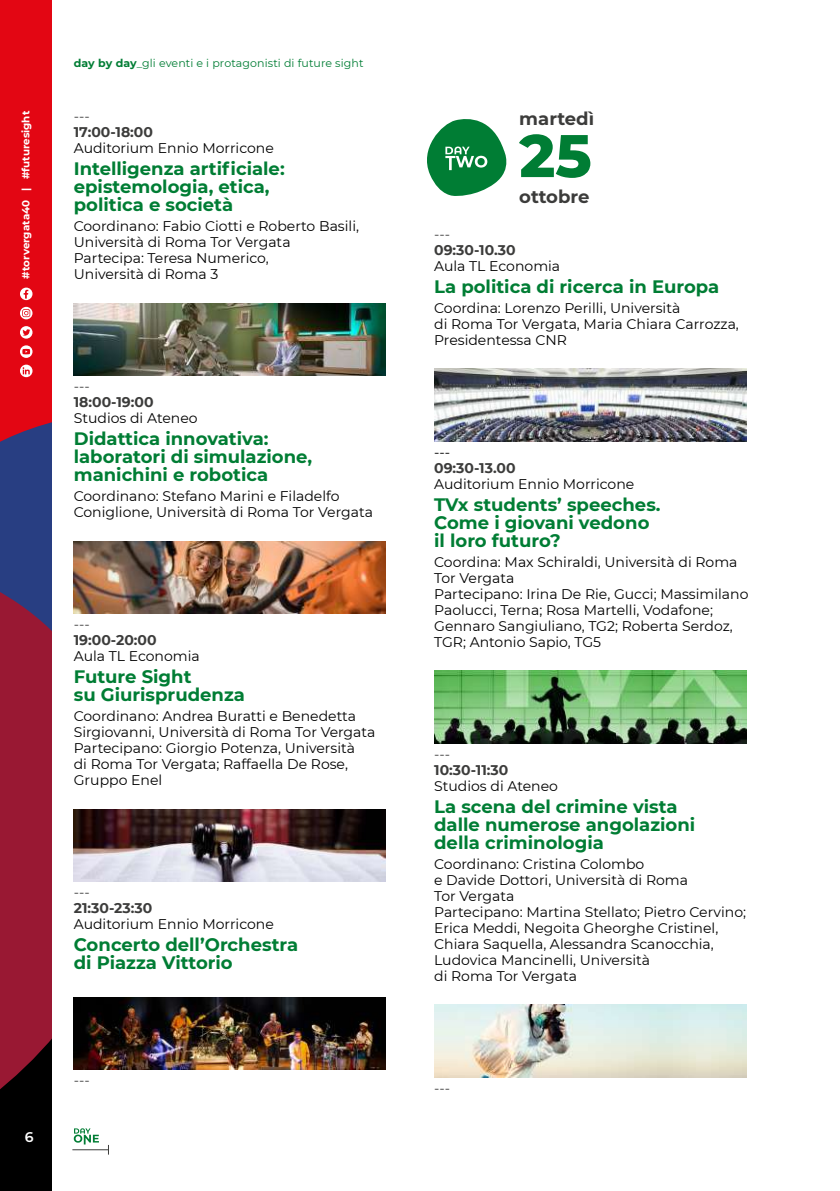
<style>
.page{position:relative;width:840px;height:1191px;background:#fff}
.page>*{position:absolute;margin:0;border:0;box-sizing:border-box;transform-origin:0 0}
.t1{font:800 60px "Montserrat";color:#007d34}
.t2{font:700 18px/18px "Montserrat";color:#007d34}
.t3{font:700 18px "Montserrat";color:#3c3c3b}
.t4{font:14px/16px "Montserrat";color:#000}
.t5{font:700 14px "Montserrat";color:#3c3c3b}
.t6{font:300 14px "Montserrat";color:#000}
.t7{font:600 14px "Montserrat";color:#fff}
.t8{font:11px "Montserrat";letter-spacing:.01em;color:#007d34}
.t9{font:700 10.4px "Montserrat";color:#fff}
.s1{font-weight:700}
</style>
<div class="page">
<img style="left:74px;top:303px;width:312px;height:72px">
<img style="left:74px;top:541px;width:312px;height:72px">
<img style="left:74px;top:809px;width:312px;height:72px">
<img style="left:74px;top:997px;width:312px;height:72px">
<img style="left:434px;top:369px;width:312px;height:72px">
<img style="left:434px;top:671px;width:312px;height:72px">
<img style="left:434px;top:1005px;width:312px;height:72px">
<svg style="left:427px;top:119px;width:80px;height:77px"></svg>
<hr style="left:72px;top:1149px;width:37px;height:1px;background:#3c3c3b">
<svg style="left:74px;top:1128px;width:25px;height:16px"></svg>
<svg style="left:0;top:0;width:51px;height:1191px;background:#931630"></svg>
<p class="t9" style="left:18px;top:278px;width:169px;rotate:-90deg">#torvergata40 | #futuresight</p>
<p class="t8" style="left:74px;top:56px;width:291px"><span class="s1">day by day</span>_gli eventi e i protagonisti di future sight</p>
<p class="t6" style="left:74px;top:107px;width:18px">---</p>
<p class="t5" style="left:74px;top:122px;width:81px">17:00-18:00</p>
<p class="t4" style="left:74px;top:140px;width:201px">Auditorium Ennio Morricone</p>
<p class="t2" style="left:74px;top:159px;width:212px">Intelligenza artificiale: epistemologia, etica, politica e società</p>
<p class="t4" style="left:74px;top:218px;width:286px">Coordinano: Fabio Ciotti e Roberto Basili,<br>Università di Roma Tor Vergata<br>Partecipa: Teresa Numerico,<br>Università di Roma 3</p>
<p class="t6" style="left:74px;top:377px;width:18px">---</p>
<p class="t5" style="left:74px;top:392px;width:81px">18:00-19:00</p>
<p class="t4" style="left:74px;top:410px;width:125px">Studios di Ateneo</p>
<p class="t2" style="left:74px;top:429px;width:240px">Didattica innovativa: laboratori di simulazione, manichini e robotica</p>
<p class="t4" style="left:74px;top:488px;width:300px">Coordinano: Stefano Marini e Filadelfo<br>Coniglione, Università di Roma Tor Vergata</p>
<p class="t6" style="left:74px;top:615px;width:18px">---</p>
<p class="t5" style="left:74px;top:630px;width:84px">19:00-20:00</p>
<p class="t4" style="left:74px;top:648px;width:127px">Aula TL Economia</p>
<p class="t2" style="left:74px;top:667px;width:173px">Future Sight<br>su Giurisprudenza</p>
<p class="t4" style="left:74px;top:708px;width:303px">Coordinano: Andrea Buratti e Benedetta Sirgiovanni, Università di Roma Tor Vergata Partecipano: Giorgio Potenza, Università<br>di Roma Tor Vergata; Raffaella De Rose, Gruppo Enel</p>
<p class="t6" style="left:74px;top:883px;width:18px">---</p>
<p class="t5" style="left:74px;top:898px;width:80px">21:30-23:30</p>
<p class="t4" style="left:74px;top:916px;width:201px">Auditorium Ennio Morricone</p>
<p class="t2" style="left:74px;top:935px;width:226px">Concerto dell’Orchestra di Piazza Vittorio</p>
<p class="t7" style="left:25px;top:1127px;width:10px">6</p>
<p class="t6" style="left:74px;top:1071px;width:18px">---</p>
<p class="t3" style="left:519px;top:106px;width:76px">martedì</p>
<h1 class="t1" style="left:519px;top:112px;width:74px">25</h1>
<p class="t3" style="left:519px;top:184px;width:72px">ottobre</p>
<p class="t6" style="left:434px;top:224px;width:18px">---</p>
<p class="t5" style="left:434px;top:240px;width:83px">09:30-10.30</p>
<p class="t4" style="left:434px;top:257px;width:127px">Aula TL Economia</p>
<p class="t2" style="left:434px;top:277px;width:286px">La politica di ricerca in Europa</p>
<p class="t4" style="left:434px;top:299px;width:306px">Coordina: Lorenzo Perilli, Università<br>di Roma Tor Vergata, Maria Chiara Carrozza,<br>Presidentessa CNR</p>
<p class="t4" style="left:434px;top:443px;width:18px">---</p>
<p class="t5" style="left:434px;top:458px;width:83px">09:30-13.00</p>
<p class="t4" style="left:434px;top:475px;width:201px">Auditorium Ennio Morricone</p>
<p class="t2" style="left:434px;top:495px;width:228px">TVx students’ speeches.<br>Come i giovani vedono il loro futuro?</p>
<p class="t4" style="left:434px;top:553px;width:315px">Coordina: Max Schiraldi, Università di Roma Tor Vergata<br>Partecipano: Irina De Rie, Gucci; Massimilano Paolucci, Terna; Rosa Martelli, Vodafone; Gennaro Sangiuliano, TG2; Roberta Serdoz, TGR; Antonio Sapio, TG5</p>
<p class="t6" style="left:434px;top:744px;width:18px">---</p>
<p class="t5" style="left:434px;top:760px;width:76px">10:30-11:30</p>
<p class="t4" style="left:434px;top:777px;width:125px">Studios di Ateneo</p>
<p class="t2" style="left:434px;top:796px;width:262px">La scena del crimine vista dalle numerose angolazioni della criminologia</p>
<p class="t4" style="left:434px;top:855px;width:313px">Coordinano: Cristina Colombo<br>e Davide Dottori, Università di Roma<br>Tor Vergata<br>Partecipano: Martina Stellato; Pietro Cervino; Erica Meddi, Negoita Gheorghe Cristinel, Chiara Saquella, Alessandra Scanocchia, Ludovica Mancinelli, Università<br>di Roma Tor Vergata</p>
<p class="t6" style="left:434px;top:1078px;width:18px">---</p>
</div>
